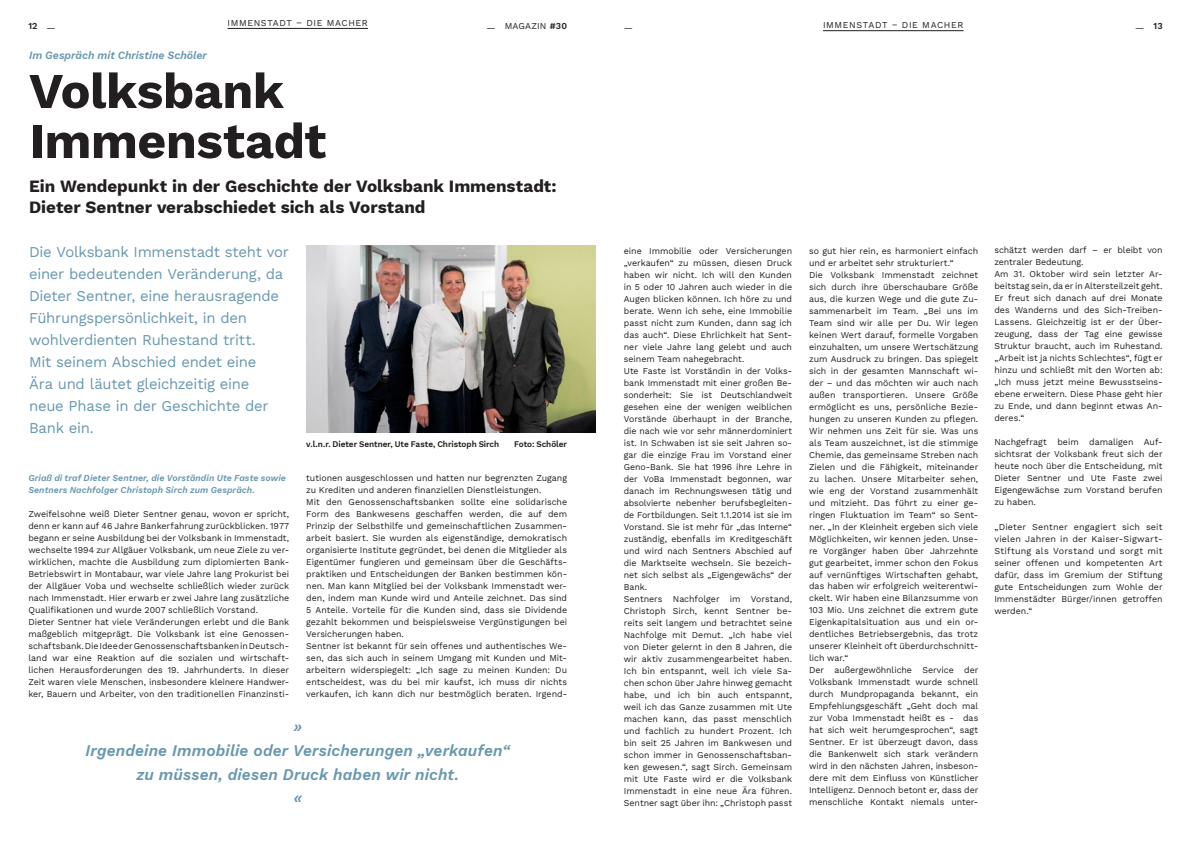
<style>
.page{position:relative;width:1191px;height:842px;background:#fff}
.page>*{position:absolute;margin:0;border:0;box-sizing:border-box;transform-origin:0 0}
.t1{font:700 50px/50px "Work Sans";letter-spacing:-.01em;color:#231f20}
.t2{font:700 17px/21px "Work Sans";color:#231f20}
.t3{font:italic 600 16px/24px "Work Sans";letter-spacing:.01em;color:#6897b0;text-align:center}
.t4{font:15px/22px "Work Sans";letter-spacing:-.015em;color:#6897b0}
.t5{font:italic 600 11px "Work Sans";color:#6897b0}
.t6{font:9px/12px "Work Sans";color:#231f20}
.t7{font:italic 600 9px/12px "Work Sans";letter-spacing:.01em;color:#6897b0}
.t8{font:9px "Work Sans";letter-spacing:.065em;color:#231f20}
.t9{font:600 9px "Work Sans";color:#231f20}
.t10{font:600 8.5px "Work Sans";letter-spacing:-.005em;color:#231f20}
.s1{font-weight:400}
.s2{font-weight:600}
</style>
<div class="page">
<hr style="left:227px;top:28px;width:141px;height:1px;background:#231f20">
<img style="left:306px;top:245px;width:289px;height:187px">
<hr style="left:823px;top:31px;width:140px;height:1px;background:#231f20">
<img style="left:595px;top:245px;width:1px;height:187px">
<p class="t8" style="left:227px;top:16px;width:142px">IMMENSTADT – DIE MACHER</p>
<p class="t8" style="left:823px;top:18px;width:142px">IMMENSTADT – DIE MACHER</p>
<p class="t9" style="left:28px;top:19px;width:29px">12 <span class="s1">―</span></p>
<p class="t6" style="left:486px;top:19px;width:82px">― MAGAZIN <span class="s2">#30</span></p>
<p class="t6" style="left:624px;top:21px;width:11px">―</p>
<p class="t9" style="left:1135px;top:19px;width:29px"><span class="s1">―</span> 13</p>
<p class="t5" style="left:29px;top:47px;width:179px">Im Gespräch mit Christine Schöler</p>
<h1 class="t1" style="left:29px;top:64px;width:299px">Volksbank<br>Immenstadt</h1>
<h2 class="t2" style="left:29px;top:175px;width:529px">Ein Wendepunkt in der Geschichte der Volksbank Immenstadt:<br>Dieter Sentner verabschiedet sich als Vorstand</h2>
<p class="t4" style="left:29px;top:240px;width:261px">Die Volksbank Immenstadt steht vor einer bedeutenden Veränderung, da<br>Dieter Sentner, eine herausragende<br>Führungspersönlichkeit, in den wohlverdienten Ruhestand tritt.<br>Mit seinem Abschied endet eine<br>Ära und läutet gleichzeitig eine<br>neue Phase in der Geschichte der<br>Bank ein.</p>
<p class="t7" style="left:28px;top:472px;width:259px">Griaß di traf Dieter Sentner, die Vorständin Ute Faste sowie<br>Sentners Nachfolger Christoph Sirch zum Gespräch.</p>
<p class="t6" style="left:28px;top:508px;width:262px">Zweifelsohne weiß Dieter Sentner genau, wovon er spricht, denn er kann auf 46 Jahre Bankerfahrung zurückblicken. 1977 begann er seine Ausbildung bei der Volksbank in Immenstadt, wechselte 1994 zur Allgäuer Volksbank, um neue Ziele zu ver&shy;wirklichen, machte die Ausbildung zum diplomierten Bank-Betriebswirt in Montabaur, war viele Jahre lang Prokurist bei der Allgäuer Voba und wechselte schließlich wieder zurück nach Immenstadt. Hier erwarb er zwei Jahre lang zusätzliche Qualifikationen und wurde 2007 schließlich Vorstand.<br>Dieter Sentner hat viele Veränderungen erlebt und die Bank maßgeblich mitgeprägt. Die Volksbank ist eine Genossen&shy;schaftsbank. Die Idee der Genossenschaftsbanken in Deutsch&shy;land war eine Reaktion auf die sozialen und wirtschaft&shy;lichen Herausforderungen des 19. Jahrhunderts. In dieser Zeit waren viele Menschen, insbesondere kleinere Handwer&shy;ker, Bauern und Arbeiter, von den traditionellen Finanzinsti-</p>
<p class="t10" style="left:306px;top:437px;width:195px">v.l.n.r. Dieter Sentner, Ute Faste, Christoph Sirch</p>
<p class="t10" style="left:514px;top:437px;width:55px">Foto: Schöler</p>
<p class="t6" style="left:306px;top:472px;width:262px">tutionen ausgeschlossen und hatten nur begrenzten Zugang zu Krediten und anderen finanziellen Dienstleistungen.<br>Mit den Genossenschaftsbanken sollte eine solidarische Form des Bankwesens geschaffen werden, die auf dem Prinzip der Selbsthilfe und gemeinschaftlichen Zusammen&shy;arbeit basiert. Sie wurden als eigenständige, demokratisch organisierte Institute gegründet, bei denen die Mitglieder als Eigentümer fungieren und gemeinsam über die Geschäfts&shy;praktiken und Entscheidungen der Banken bestimmen kön&shy;nen. Man kann Mitglied bei der Volksbank Immenstadt wer&shy;den, indem man Kunde wird und Anteile zeichnet. Das sind 5 Anteile. Vorteile für die Kunden sind, dass sie Dividende gezahlt bekommen und beispielsweise Vergünstigungen bei Versicherungen haben.<br>Sentner ist bekannt für sein offenes und authentisches We&shy;sen, das sich auch in seinem Umgang mit Kunden und Mit&shy;arbeitern widerspiegelt: „Ich sage zu meinen Kunden: Du entscheidest, was du bei mir kaufst, ich muss dir nichts verkaufen, ich kann dich nur bestmöglich beraten. Irgend-</p>
<h3 class="t3" style="left:85px;top:714px;width:426px">»<br>Irgendeine Immobilie oder Versicherungen „verkaufen“ zu müssen, diesen Druck haben wir nicht.<br>«</h3>
<p class="t6" style="left:624px;top:244px;width:170px">eine Immobilie oder Versicherungen „verkaufen“ zu müssen, diesen Druck haben wir nicht. Ich will den Kunden in 5 oder 10 Jahren auch wieder in die Augen blicken können. Ich höre zu und berate. Wenn ich sehe, eine Immobilie passt nicht zum Kunden, dann sag ich das auch“. Diese Ehrlichkeit hat Sent&shy;ner viele Jahre lang gelebt und auch seinem Team nahegebracht.<br>Ute Faste ist Vorständin in der Volks&shy;bank Immenstadt mit einer großen Be&shy;sonderheit: Sie ist Deutschlandweit gesehen eine der wenigen weiblichen Vorstände überhaupt in der Branche, die nach wie vor sehr männerdominiert ist. In Schwaben ist sie seit Jahren so&shy;gar die einzige Frau im Vorstand einer Geno-Bank. Sie hat 1996 ihre Lehre in der VoBa Immenstadt begonnen, war danach im Rechnungswesen tätig und absolvierte nebenher berufsbegleiten&shy;de Fortbildungen. Seit 1.1.2014 ist sie im Vorstand. Sie ist mehr für „das Interne“ zuständig, ebenfalls im Kreditgeschäft und wird nach Sentners Abschied auf die Marktseite wechseln. Sie bezeich&shy;net sich selbst als „Eigengewächs“ der Bank.<br>Sentners Nachfolger im Vorstand, Christoph Sirch, kennt Sentner be&shy;reits seit langem und betrachtet seine Nachfolge mit Demut. „Ich habe viel von Dieter gelernt in den 8 Jahren, die wir aktiv zusammengearbeitet haben.<br>Ich bin entspannt, weil ich viele Sa&shy;chen schon über Jahre hinweg gemacht habe, und ich bin auch entspannt, weil ich das Ganze zusammen mit Ute machen kann, das passt menschlich und fachlich zu hundert Prozent. Ich bin seit 25 Jahren im Bankwesen und schon immer in Genossenschaftsban&shy;ken gewesen.“, sagt Sirch. Gemeinsam mit Ute Faste wird er die Volksbank Immenstadt in eine neue Ära führen.<br>Sentner sagt über ihn: „Christoph passt</p>
<p class="t6" style="left:809px;top:244px;width:171px">so gut hier rein, es harmoniert einfach und er arbeitet sehr strukturiert.“<br>Die Volksbank Immenstadt zeichnet sich durch ihre überschaubare Größe aus, die kurzen Wege und die gute Zu&shy;sammenarbeit im Team. „Bei uns im Team sind wir alle per Du. Wir legen keinen Wert darauf, formelle Vorgaben einzuhalten, um unsere Wertschätzung zum Ausdruck zu bringen. Das spiegelt sich in der gesamten Mannschaft wi&shy;der – und das möchten wir auch nach außen transportieren. Unsere Größe ermöglicht es uns, persönliche Bezie&shy;hungen zu unseren Kunden zu pflegen.<br>Wir nehmen uns Zeit für sie. Was uns als Team auszeichnet, ist die stimmige Chemie, das gemeinsame Streben nach Zielen und die Fähigkeit, miteinander zu lachen. Unsere Mitarbeiter sehen, wie eng der Vorstand zusammenhält und mitzieht. Das führt zu einer ge&shy;ringen Fluktuation im Team“ so Sent&shy;ner. „In der Kleinheit ergeben sich viele Möglichkeiten, wir kennen jeden. Unse&shy;re Vorgänger haben über Jahrzehnte gut gearbeitet, immer schon den Fokus auf vernünftiges Wirtschaften gehabt, das haben wir erfolgreich weiterentwi&shy;ckelt. Wir haben eine Bilanzsumme von 103 Mio. Uns zeichnet die extrem gute Eigenkapitalsituation aus und ein or&shy;dentliches Betriebsergebnis, das trotz unserer Kleinheit oft überdurchschnitt&shy;lich war.“<br>Der außergewöhnliche Service der Volksbank Immenstadt wurde schnell durch Mundpropaganda bekannt, ein Empfehlungsgeschäft „Geht doch mal zur Voba Immenstadt heißt es - das hat sich weit herumgesprochen“, sagt Sentner. Er ist überzeugt davon, dass die Bankenwelt sich stark verändern wird in den nächsten Jahren, insbeson&shy;dere mit dem Einfluss von Künstlicher Intelligenz. Dennoch betont er, dass der menschliche Kontakt niemals unter-</p>
<p class="t6" style="left:994px;top:244px;width:170px">schätzt werden darf – er bleibt von zentraler Bedeutung.<br>Am 31. Oktober wird sein letzter Ar&shy;beitstag sein, da er in Altersteilzeit geht.<br>Er freut sich danach auf drei Monate des Wanderns und des Sich-Treiben-Lassens. Gleichzeitig ist er der Über&shy;zeugung, dass der Tag eine gewisse Struktur braucht, auch im Ruhestand. „Arbeit ist ja nichts Schlechtes“, fügt er hinzu und schließt mit den Worten ab: „Ich muss jetzt meine Bewusstseins&shy;ebene erweitern. Diese Phase geht hier zu Ende, und dann beginnt etwas An&shy;deres.“</p>
<p class="t6" style="left:994px;top:436px;width:170px;text-align:justify">Nachgefragt beim damaligen Auf&shy;sichtsrat der Volksbank freut sich der heute noch über die Entscheidung, mit Dieter Sentner und Ute Faste zwei Eigengewächse zum Vorstand berufen zu haben.</p>
<p class="t6" style="left:994px;top:520px;width:170px;text-align:justify">„Dieter Sentner engagiert sich seit vielen Jahren in der Kaiser-Sigwart-Stiftung als Vorstand und sorgt mit seiner offenen und kompetenten Art dafür, dass im Gremium der Stiftung gute Entscheidungen zum Wohle der Immenstädter Bürger/innen getroffen werden.“</p>
</div>
